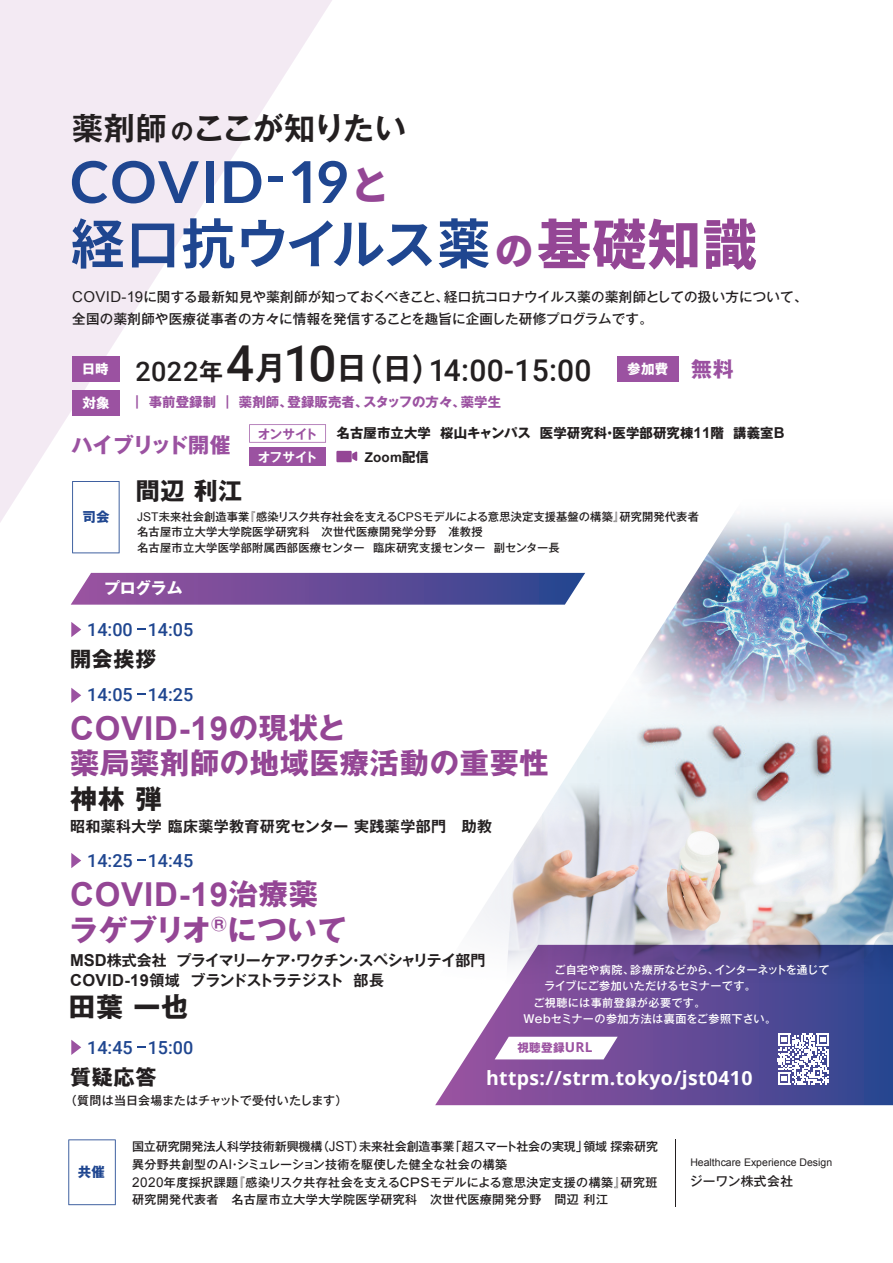
<style>
.page{position:relative;width:893px;height:1263px;background:#fff}
.page>*{position:absolute;margin:0;border:0;box-sizing:border-box;transform-origin:0 0}
.t1{font:900 53.85px "Noto Sans CJ Kjp";color:#944695}
.t2{font:900 40.5px "Noto Sans CJ Kjp";color:#944695}
.t3{font:700 33px "Arial";letter-spacing:.025em;color:#944695}
.t4{font:700 31.05px "Gothic MB101 Pro De";letter-spacing:-.005em;color:#231f20}
.t5{font:500 30px "Roboto";letter-spacing:.01em;color:#231f20}
.t6{font:700 29.25px "Gothic MB101 Pro";letter-spacing:.025em;color:#944695}
.t7{font:700 29.25px "Gothic MB101 Pro";letter-spacing:.005em;color:#944695}
.t8{font:700 27px "Gothic MB101 Pro";color:#231f20}
.t9{font:700 24px "Gothic MB101 Pro";color:#231f20}
.t10{font:700 21px "Gothic MB101 Pro";letter-spacing:.035em;color:#231f20}
.t11{font:700 21px "Gothic MB101 Pro";letter-spacing:-.02em;color:#9b52a1}
.t12{font:700 19.5px "Open Sans";letter-spacing:.02em;color:#fff}
.t13{font:500 18px "Roboto";color:#1f4690}
.t14{font:700 16.05px "Gothic MB101 Pro";letter-spacing:-.01em;color:#fff}
.t15{font:700 15px/19.5px "Gothic MB101 Pro De";letter-spacing:-.045em;color:#231f20}
.t16{font:700 15px "Gothic MB101 Pro De";letter-spacing:.025em;color:#231f20}
.t17{font:500 13.5px/22.2px "Gothic MB101 Pro";letter-spacing:.01em;color:#231f20}
.t18{font:700 13.5px "Gothic MB101 Pro";letter-spacing:.025em;color:#fff}
.t19{font:700 13.5px "Arial";color:#231f20}
.t20{font:700 13.5px "Gothic MB101 Pro";color:#1f4690}
.t21{font:700 13.35px "Gothic MB101 Pro";letter-spacing:.01em;color:#231f20}
.t22{font:700 13.35px "Gothic MB101 Pro";letter-spacing:.01em;color:#9b52a1}
.t23{font:500 12.75px "Gothic MB101 Pro";letter-spacing:.03em;color:#231f20}
.t24{font:700 12.75px "Gothic MB101 Pro De";letter-spacing:-.035em;color:#9b52a1}
.t25{font:700 12.75px "Gothic MB101 Pro De";letter-spacing:-.035em;color:#fff}
.t26{font:500 12px/17.7px "Gothic MB101 Pro";letter-spacing:.02em;color:#231f20}
.t27{font:500 12px "Gothic MB101 Pro";color:#231f20}
.t28{font:700 11.55px "Gothic MB101 Pro";color:#9b52a1}
.t29{font:500 11.25px/15.6px "Gothic MB101 Pro";letter-spacing:.01em;color:#231f20}
.t30{font:500 11.1px "Gothic MB101 Pro";letter-spacing:.03em;color:#fff}
.t31{font:500 11.1px "Gothic MB101 Pro";letter-spacing:-.005em;color:#fff}
.t32{font:10.5px "Arial";color:#231f20}
.s1{font-size:22.65px}
.s2{font-size:39px}
.s3{font-family:"Arial";font-weight:400;font-size:15px}
.s4{font-size:27px}
.s5{font-family:"Midashi Go Pro MB31";font-weight:400;font-size:25.5px}
.s6{font-size:49.5px}
.s7{font-family:"Midashi Go Pro MB31";font-weight:400;font-size:34.5px}
.s8{font-family:"Midashi Go Pro MB31";font-weight:400;font-size:31.5px}
.s9{font-family:"Midashi Go Pro MB31";font-weight:400;font-size:33px}
.s10{font-size:21px;color:#9b52a1}
.s11{font-family:"Arial";font-size:15px}
.s12{font-family:"Gothic MB101 Pro";font-size:13.35px}
.s13{font-family:"Arial";font-weight:400;font-size:12px}
.s14{font-family:"Gothic MB101 Pro";font-size:29.25px}
.s15{font-family:"Arial";font-size:16.5px}
.s16{font-family:"Open Sans";font-size:13.65px}
.s17{font-family:"Arial";font-weight:400;font-size:13.5px}
</style>
<div class="page">
<svg style="left:0;top:0;width:585px;height:695px"></svg>
<img style="left:656px;top:514px;width:237px;height:122px">
<img style="left:542px;top:636px;width:351px;height:147px">
<img style="left:476px;top:783px;width:417px;height:162px">
<svg style="left:435px;top:945px;width:458px;height:160px;background:#7260a1"></svg>
<svg style="left:495px;top:1037px;width:123px;height:22px"></svg>
<svg style="left:778px;top:1033px;width:51px;height:51px"></svg>
<svg style="left:72px;top:481px;width:48px;height:72px"></svg>
<svg style="left:72px;top:218px;width:52px;height:51px;background:#7f90bd"></svg>
<svg style="left:183px;top:218px;width:51px;height:50px"></svg>
<svg style="left:241px;top:220px;width:191px;height:47px"></svg>
<svg style="left:439px;top:218px;width:50px;height:50px"></svg>
<svg style="left:132px;top:224px;width:42px;height:43px;background:#8494bf"></svg>
<svg style="left:137px;top:628px;width:8px;height:2px"></svg>
<svg style="left:71px;top:573px;width:514px;height:32px;background:#6c549c"></svg>
<svg style="left:137px;top:1046px;width:8px;height:2px"></svg>
<svg style="left:137px;top:693px;width:8px;height:2px"></svg>
<svg style="left:137px;top:859px;width:8px;height:2px"></svg>
<svg style="left:71px;top:622px;width:10px;height:15px"></svg>
<svg style="left:71px;top:688px;width:10px;height:15px"></svg>
<svg style="left:71px;top:853px;width:10px;height:15px"></svg>
<svg style="left:71px;top:1040px;width:10px;height:15px"></svg>
<hr style="left:676px;top:1139px;width:1px;height:68px;background:#231f20">
<svg style="left:68px;top:1139px;width:48px;height:66px"></svg>
<div style="left:72px;top:356px;width:48px;height:26px;background:#9b52a1"></div>
<svg style="left:249px;top:424px;width:77px;height:19px"></svg>
<div style="left:72px;top:390px;width:48px;height:25px;background:#9b52a1"></div>
<div style="left:617px;top:356px;width:62px;height:26px;background:#9b52a1"></div>
<div style="left:336px;top:451px;width:16px;height:11px;background:#944695"></div>
<svg style="left:352px;top:451px;width:5px;height:10px"></svg>
<div style="left:249px;top:447px;width:77px;height:19px;background:#9b52a1"></div>
<svg style="left:72px;top:161px;width:127px;height:42px;background:#a3accd"></svg>
<div style="left:206px;top:161px;width:7px;height:42px;background:#1f4690"></div>
<svg style="left:224px;top:161px;width:37px;height:42px"></svg>
<div style="left:268px;top:176px;width:15px;height:6px;background:#1f4690"></div>
<svg style="left:292px;top:161px;width:18px;height:42px"></svg>
<svg style="left:319px;top:161px;width:28px;height:42px"></svg>
<h3 class="t4" style="left:72px;top:103px;width:335px">薬剤師<span class="s1">の</span>ここが知りたい</h3>
<h2 class="t2" style="left:350px;top:162px;width:42px">と</h2>
<h1 class="t1" style="left:495px;top:214px;width:263px"><span class="s2">の</span>基礎知識</h1>
<p class="t17" style="left:72px;top:284px;width:737px"><span class="s3">COVID-19</span>に関する最新知見や薬剤師が知っておくべきこと、経口抗コロナウイルス薬の薬剤師としての扱い方について、全国の薬剤師や医療従事者の方々に情報を発信することを趣旨に企画した研修プログラムです。</p>
<p class="t18" style="left:82px;top:358px;width:28px">日時</p>
<p class="t18" style="left:82px;top:392px;width:29px">対象</p>
<h3 class="t5" style="left:136px;top:349px;width:458px"><span class="s4">2022</span><span class="s5">年</span><span class="s6">4</span><span class="s7">月</span><span class="s6">10</span><span class="s7">日</span><span class="s8">（</span><span class="s9">日</span><span class="s8">）</span>14:00-15:00</h3>
<p class="t22" style="left:131px;top:391px;width:372px">｜ 事前登録制 ｜ 薬剤師、登録販売者、スタッフの方々、薬学生</p>
<p class="t18" style="left:627px;top:358px;width:108px">参加費 <span class="s10">無料</span></p>
<h3 class="t11" style="left:71px;top:428px;width:161px">ハイブリッド開催</h3>
<h3 class="t9" style="left:136px;top:471px;width:108px">間辺 利江</h3>
<p class="t24" style="left:258px;top:423px;width:61px">オンサイト</p>
<p class="t25" style="left:258px;top:446px;width:61px">オフサイト</p>
<p class="t21" style="left:337px;top:422px;width:449px">名古屋市立大学 桜山キャンパス 医学研究科・医学部研究棟<span class="s11">11</span>階 講義室<span class="s11">B</span></p>
<p class="t19" style="left:365px;top:448px;width:66px">Zoom<span class="s12">配信</span></p>
<p class="t20" style="left:82px;top:506px;width:29px">司会</p>
<p class="t29" style="left:137px;top:507px;width:563px"><span class="s13">JST</span>未来社会創造事業『感染リスク共存社会を支える<span class="s13">CPS</span>モデルによる意思決定支援基盤の構築』研究開発代表者名古屋市立大学大学院医学研究科　次世代医療開発学分野　准教授<br>名古屋市立大学医学部附属西部医療センター 臨床研究支援センター 副センター長</p>
<h3 class="t14" style="left:104px;top:575px;width:80px">プログラム</h3>
<h3 class="t13" style="left:87px;top:617px;width:108px">14:00 14:05</h3>
<h3 class="t10" style="left:70px;top:642px;width:88px">開会挨拶</h3>
<h3 class="t13" style="left:87px;top:682px;width:108px">14:05 14:25</h3>
<h3 class="t3" style="left:70px;top:706px;width:278px">COVID-19<span class="s14">の現状と</span></h3>
<h3 class="t6" style="left:70px;top:738px;width:480px">薬局薬剤師の地域医療活動の重要性</h3>
<h3 class="t8" style="left:70px;top:776px;width:94px">神林 弾</h3>
<p class="t16" style="left:70px;top:813px;width:424px">昭和薬科大学 臨床薬学教育研究センター 実践薬学部門　助教</p>
<h3 class="t13" style="left:87px;top:848px;width:108px">14:25 14:45</h3>
<h3 class="t3" style="left:70px;top:873px;width:279px">COVID-19<span class="s14">治療薬　</span></h3>
<h3 class="t7" style="left:69px;top:906px;width:279px">ラゲブリオ<sup>®</sup>について</h3>
<p class="t15" style="left:70px;top:949px;width:417px"><span class="s15">MSD</span>株式会社 プライマリーケア・ワクチン・スペシャリテイ部門<br><span class="s15">COVID-19</span>領域 ブランドストラテジスト 部長</p>
<h3 class="t8" style="left:68px;top:984px;width:121px">田葉 一也</h3>
<p class="t31" style="left:555px;top:960px;width:276px">ご自宅や病院、診療所などから、インターネットを通じて</p>
<p class="t30" style="left:544px;top:977px;width:213px">ライブにご参加いただけるセミナーです。</p>
<p class="t30" style="left:533px;top:993px;width:174px">ご視聴には事前登録が必要です。</p>
<p class="t30" style="left:523px;top:1010px;width:254px">Webセミナーの参加方法は裏面をご参照下さい。</p>
<h3 class="t13" style="left:87px;top:1035px;width:108px">14:45 15:00</h3>
<h3 class="t10" style="left:70px;top:1059px;width:88px">質疑応答</h3>
<p class="t27" style="left:65px;top:1090px;width:284px">（質問は当日会場またはチャットで受付いたします）</p>
<p class="t28" style="left:517px;top:1038px;width:77px">視聴登録<span class="s16">URL</span></p>
<h3 class="t12" style="left:486px;top:1064px;width:268px">https://strm.tokyo/jst0410</h3>
<p class="t20" style="left:78px;top:1161px;width:29px">共催</p>
<p class="t26" style="left:132px;top:1136px;width:528px">国立研究開発法人科学技術新興機構（<span class="s17">JST</span>）未来社会創造事業「超スマート社会の実現」領域探索研究異分野共創型の<span class="s17">AI</span>・シミュレーション技術を駆使した健全な社会の構築<br><span class="s17">2020</span>年度採択課題『感染リスク共存社会を支えるCPSモデルによる意思決定支援の構築』研究班研究開発代表者　名古屋市立大学大学院医学研究科　次世代医療開発分野　間辺 利江</p>
<p class="t32" style="left:690px;top:1155px;width:143px">Healthcare Experience Design</p>
<p class="t23" style="left:690px;top:1171px;width:105px">ジーワン株式会社</p>
</div>
